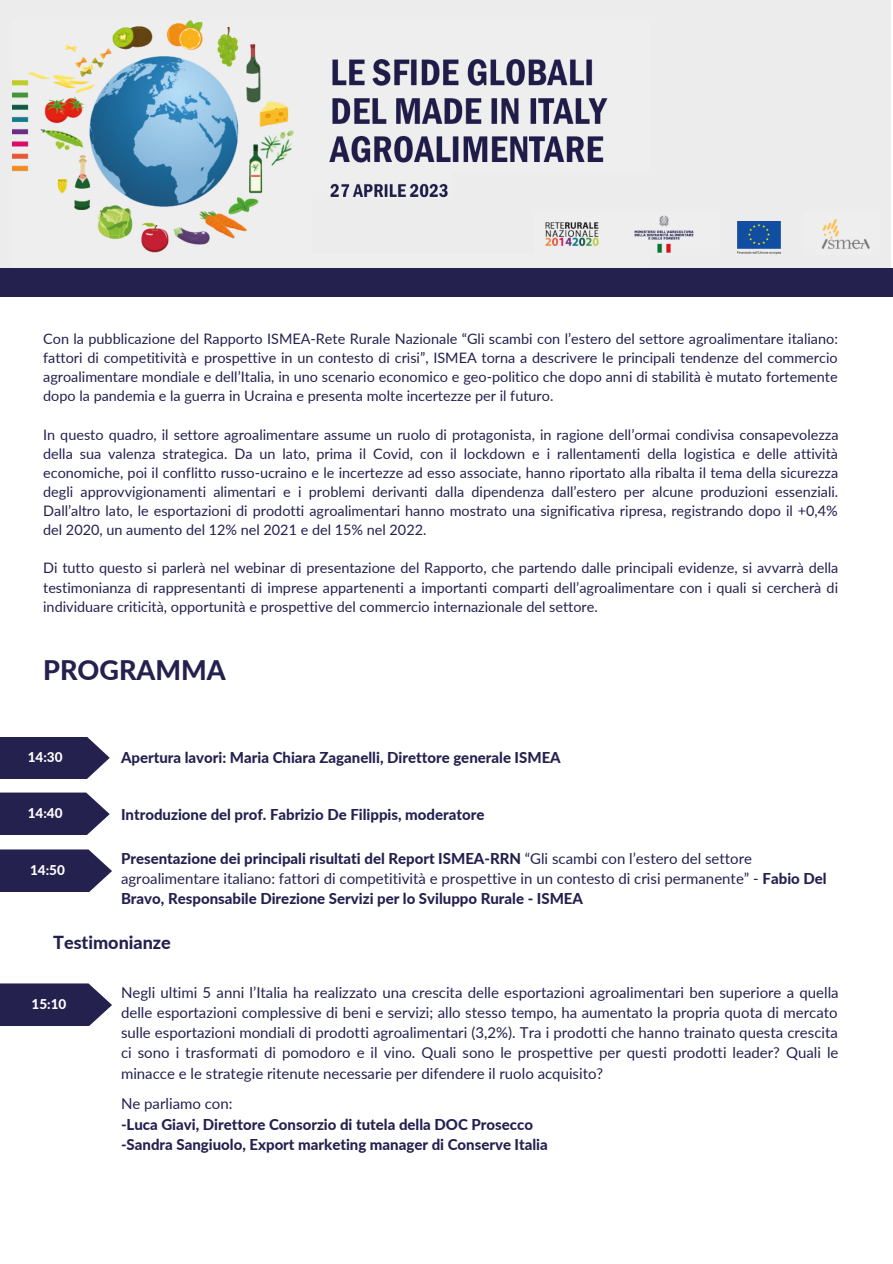
<style>
.page{position:relative;width:893px;height:1264px;background:#fff}
.page>*{position:absolute;margin:0;border:0;box-sizing:border-box;transform-origin:0 0}
.t1{font:800 27px "Lato";color:#24214f}
.t2{font:800 18px "Lato";color:#24214f}
.t3{font:15px/20.2px "Lato";color:#24214f;text-align:justify}
.t4{font:800 15px/20.2px "Lato";color:#24214f}
.t5{font:14.4px/19px "Lato";color:#24214f;text-align:justify}
.t6{font:800 13.5px "Lato";color:#fff}
.s1{font-weight:400}
</style>
<div class="page">
<svg style="left:0;top:737px;width:110px;height:42px;background:#3b3861"></svg>
<svg style="left:0;top:792px;width:109px;height:43px;background:#3c3962"></svg>
<svg style="left:0;top:849px;width:111px;height:43px;background:#3b3861"></svg>
<svg style="left:0;top:983px;width:111px;height:43px;background:#3a3861"></svg>
<div style="left:0;top:0;width:890px;height:268px;background:#ececec"></div>
<img style="left:13px;top:21px;width:595px;height:232px">
<div style="left:0;top:268px;width:892px;height:28px;background:#24214f"></div>
<div style="left:312px;top:200px;width:360px;height:54px;background:#ececec"></div>
<div style="left:452px;top:172px;width:359px;height:55px;background:#ececec"></div>
<img style="left:545px;top:215px;width:325px;height:38px">
<div style="left:720px;top:200px;width:83px;height:61px;background:#ececec"></div>
<img style="left:737px;top:221px;width:43px;height:34px">
<p class="t5" style="left:43px;top:329px;width:796px">Con la pubblicazione del Rapporto ISMEA-Rete Rurale Nazionale “Gli scambi con l’estero del settore agroalimentare italiano: fattori di competitività e prospettive in un contesto di crisi”, ISMEA torna a descrivere le principali tendenze del commercio agroalimentare mondiale e dell’Italia, in uno scenario economico e geo-politico che dopo anni di stabilità è mutato fortemente dopo la pandemia e la guerra in Ucraina e presenta molte incertezze per il futuro.</p>
<p class="t5" style="left:43px;top:424px;width:796px">In questo quadro, il settore agroalimentare assume un ruolo di protagonista, in ragione dell’ormai condivisa consapevolezza della sua valenza strategica. Da un lato, prima il Covid, con il lockdown e i rallentamenti della logistica e delle attività economiche, poi il conflitto russo-ucraino e le incertezze ad esso associate, hanno riportato alla ribalta il tema della sicurezza degli approvvigionamenti alimentari e i problemi derivanti dalla dipendenza dall’estero per alcune produzioni essenziali.<br>Dall’altro lato, le esportazioni di prodotti agroalimentari hanno mostrato una significativa ripresa, registrando dopo il +0,4% del 2020, un aumento del 12% nel 2021 e del 15% nel 2022.</p>
<p class="t5" style="left:43px;top:558px;width:796px">Di tutto questo si parlerà nel webinar di presentazione del Rapporto, che partendo dalle principali evidenze, si avvarrà della testimonianza di rappresentanti di imprese appartenenti a importanti comparti dell’agroalimentare con i quali si cercherà di individuare criticità, opportunità e prospettive del commercio internazionale del settore.</p>
<h1 class="t1" style="left:43px;top:653px;width:184px">PROGRAMMA</h1>
<p class="t6" style="left:28px;top:748px;width:36px">14:30</p>
<p class="t4" style="left:121px;top:747px;width:441px">Apertura lavori: Maria Chiara Zaganelli, Direttore generale ISMEA</p>
<p class="t6" style="left:28px;top:804px;width:36px">14:40</p>
<p class="t4" style="left:121px;top:804px;width:365px">Introduzione del prof. Fabrizio De Filippis, moderatore</p>
<p class="t4" style="left:121px;top:847px;width:707px">Presentazione dei principali risultati del Report ISMEA-RRN <span class="s1">“Gli scambi con l’estero del settore agroalimentare italiano: fattori di competitività e prospettive in un contesto di crisi permanente” -</span> Fabio Del<br>Bravo, Responsabile Direzione Servizi per lo Sviluppo Rurale - ISMEA</p>
<p class="t2" style="left:53px;top:931px;width:119px">Testimonianze</p>
<p class="t3" style="left:121px;top:981px;width:719px">Negli ultimi 5 anni l’Italia ha realizzato una crescita delle esportazioni agroalimentari ben superiore a quella delle esportazioni complessive di beni e servizi; allo stesso tempo, ha aumentato la propria quota di mercato sulle esportazioni mondiali di prodotti agroalimentari (3,2%). Tra i prodotti che hanno trainato questa crescita ci sono i trasformati di pomodoro e il vino. Quali sono le prospettive per questi prodotti leader? Quali le minacce e le strategie ritenute necessarie per difendere il ruolo acquisito?</p>
<p class="t3" style="left:121px;top:1093px;width:113px">Ne parliamo con:</p>
<p class="t4" style="left:121px;top:1113px;width:428px">-Luca Giavi, Direttore Consorzio di tutela della DOC Prosecco -Sandra Sangiuolo, Export marketing manager di Conserve Italia</p>
<p class="t6" style="left:30px;top:861px;width:36px">14:50</p>
<p class="t6" style="left:32px;top:995px;width:36px">15:10</p>
</div>
